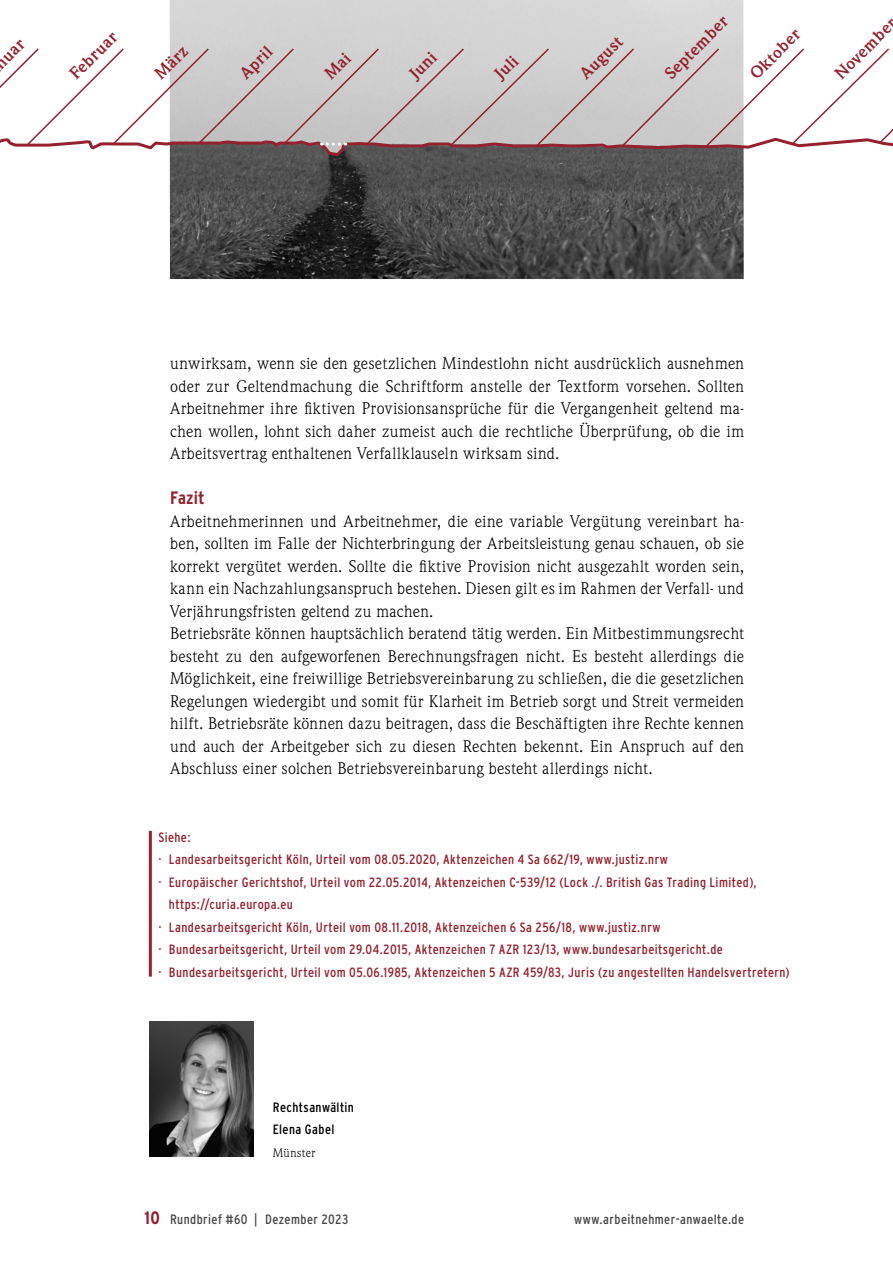
<style>
.page{position:relative;width:893px;height:1263px;background:#fff}
.page>*{position:absolute;margin:0;border:0;box-sizing:border-box;transform-origin:0 0}
.t1{font:700 condensed 18px "Interstate";letter-spacing:.01em;color:#94212d}
.t2{font:16.5px/22.5px "Weidemann";letter-spacing:.02em;color:#000;text-align:justify}
.t3{font:700 16.5px "Weidemann";color:#94212d}
.t4{font:condensed 13.5px "Interstate";letter-spacing:.03em;color:#94212d}
.t5{font:condensed 13.5px "Interstate";letter-spacing:.03em;color:#484848}
.t6{font:condensed 13.5px/22.5px "Interstate";letter-spacing:.03em;color:#000}
.t7{font:12px "Weidemann";letter-spacing:.03em;color:#000}
.s1{font-weight:700;font-size:18px;color:#94212d}
</style>
<div class="page">
<hr style="left:149px;top:831px;width:3px;height:146px;background:#94212d">
<img style="left:150px;top:1022px;width:103px;height:135px">
<img style="left:170px;top:0;width:574px;height:279px">
<svg style="left:0;top:47px;width:893px;height:111px"></svg>
<p class="t3" style="left:-9px;top:59px;width:36px;rotate:-45deg">nuar</p>
<p class="t3" style="left:66px;top:69px;width:61px;rotate:-45deg">Februar</p>
<p class="t3" style="left:151px;top:69px;width:41px;rotate:-45deg">März</p>
<p class="t3" style="left:236px;top:69px;width:40px;rotate:-45deg">April</p>
<p class="t3" style="left:406px;top:69px;width:32px;rotate:-45deg">Juni</p>
<p class="t3" style="left:491px;top:69px;width:27px;rotate:-45deg">Juli</p>
<p class="t3" style="left:576px;top:69px;width:54px;rotate:-45deg">August</p>
<p class="t3" style="left:661px;top:69px;width:83px;rotate:-45deg">September</p>
<p class="t3" style="left:746px;top:69px;width:65px;rotate:-45deg">Oktober</p>
<p class="t3" style="left:831px;top:69px;width:80px;rotate:-45deg">November</p>
<p class="t2" style="left:170px;top:352px;width:576px">unwirksam, wenn sie den gesetzlichen Mindestlohn nicht ausdrücklich ausnehmen oder zur Geltendmachung die Schriftform anstelle der Textform vorsehen. Sollten Arbeitnehmer ihre fiktiven Provisionsansprüche für die Vergangenheit geltend ma&shy;chen wollen, lohnt sich daher zumeist auch die rechtliche Überprüfung, ob die im Arbeitsvertrag enthaltenen Verfallklauseln wirksam sind.</p>
<p class="t1" style="left:170px;top:488px;width:36px">Fazit</p>
<p class="t2" style="left:170px;top:509px;width:576px;text-align:left">Arbeitnehmerinnen und Arbeitnehmer, die eine variable Vergütung vereinbart ha&shy;ben, sollten im Falle der Nichterbringung der Arbeitsleistung genau schauen, ob sie korrekt vergütet werden. Sollte die fiktive Provision nicht ausgezahlt worden sein, kann ein Nachzahlungsanspruch bestehen. Diesen gilt es im Rahmen der Verfall- und Verjährungsfristen geltend zu machen.<br>Betriebsräte können hauptsächlich beratend tätig werden. Ein Mitbestimmungsrecht besteht zu den aufgeworfenen Berechnungsfragen nicht. Es besteht allerdings die Möglichkeit, eine freiwillige Betriebsvereinbarung zu schließen, die die gesetzlichen Regelungen wiedergibt und somit für Klarheit im Betrieb sorgt und Streit vermeiden hilft. Betriebsräte können dazu beitragen, dass die Beschäftigten ihre Rechte kennen und auch der Arbeitgeber sich zu diesen Rechten bekennt. Ein Anspruch auf den Abschluss einer solchen Betriebsvereinbarung besteht allerdings nicht.</p>
<p class="t4" style="left:158px;top:829px;width:34px">Siehe:</p>
<p class="t4" style="left:158px;top:852px;width:511px">· Landesarbeitsgericht Köln, Urteil vom 08.05.2020, Aktenzeichen 4 Sa 662/19, www.justiz.nrw</p>
<p class="t4" style="left:158px;top:874px;width:600px">· Europäischer Gerichtshof, Urteil vom 22.05.2014, Aktenzeichen C-539/12 (Lock ./. British Gas Trading Limited),</p>
<p class="t4" style="left:169px;top:897px;width:126px">https://curia.europa.eu</p>
<p class="t4" style="left:158px;top:919px;width:504px">· Landesarbeitsgericht Köln, Urteil vom 08.11.2018, Aktenzeichen 6 Sa 256/18, www.justiz.nrw</p>
<p class="t4" style="left:158px;top:942px;width:566px">· Bundesarbeitsgericht, Urteil vom 29.04.2015, Aktenzeichen 7 AZR 123/13, www.bundesarbeitsgericht.de</p>
<p class="t4" style="left:158px;top:964px;width:633px">· Bundesarbeitsgericht, Urteil vom 05.06.1985, Aktenzeichen 5 AZR 459/83, Juris (zu angestellten Handelsvertretern)</p>
<p class="t6" style="left:273px;top:1095px;width:83px">Rechtsanwältin<br>Elena Gabel</p>
<p class="t7" style="left:273px;top:1145px;width:44px">Münster</p>
<p class="t5" style="left:144px;top:1212px;width:205px"><span class="s1">10</span> Rundbrief #60 | Dezember 2023</p>
<p class="t5" style="left:574px;top:1212px;width:172px">www.arbeitnehmer-anwaelte.de</p>
</div>
